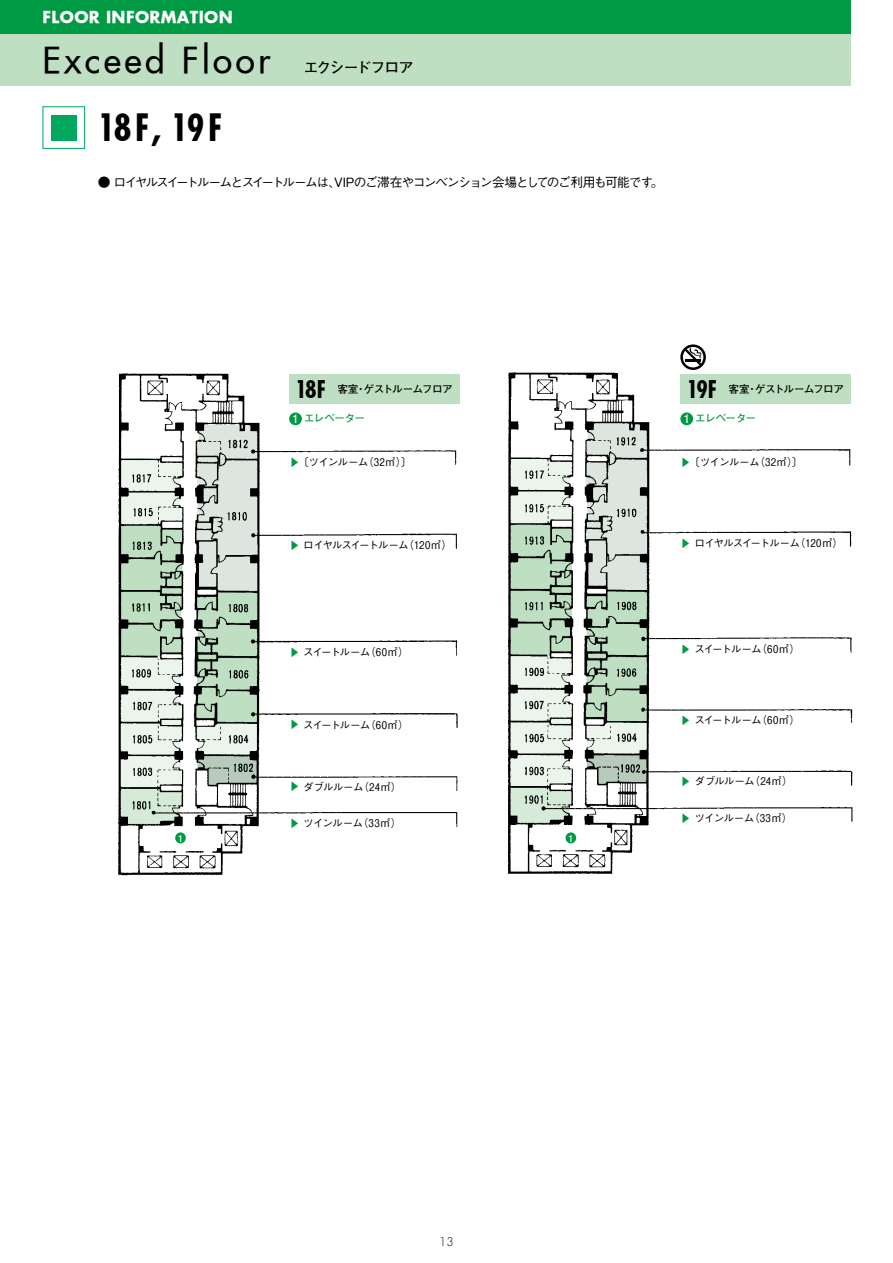
<style>
.page{position:relative;width:893px;height:1263px;background:#fff}
.page>*{position:absolute;margin:0;border:0;box-sizing:border-box;transform-origin:0 0}
.t1{font:700 condensed 36.15px "Futura";letter-spacing:.025em;color:#000}
.t2{font:35.1px "Futura Normal";letter-spacing:.1em;color:#000}
.t3{font:700 15.9px "Futura";letter-spacing:.025em;color:#fff}
.t4{font:700 14.85px "Futo Go B101 Pro";letter-spacing:-.085em;color:#000}
.t5{font:500 12.75px "Gothic BBB Pro";letter-spacing:-.115em;color:#000}
.t6{font:300 11.7px "Futura";color:#000}
.t7{font:500 10.65px "Gothic BBB Pro";letter-spacing:-.095em;color:#000}
.t8{font:700 10.65px "Futo Go B101 Pro";letter-spacing:-.075em;color:#000}
.t9{font:700 10.65px "Futo Go B101 Pro";letter-spacing:-.05em;color:#094}
.t10{font:500 10.65px "Gothic BBB Pro";color:#094}
.t11{font:700 9.6px "Futo Go B101 Pro";color:#fff}
.s1{font-family:"Futura";font-stretch:condensed;font-size:23.4px}
.s2{font-size:11.7px;color:#fff}
</style>
<div class="page">
<div style="left:0;top:0;width:850px;height:34px;background:#094"></div>
<div style="left:0;top:34px;width:850px;height:51px;background:#bedfc2"></div>
<div style="left:43px;top:106px;width:42px;height:43px;border:1px solid #00a95f"></div>
<div style="left:51px;top:115px;width:26px;height:25px;background:#00a95f"></div>
<img style="left:118px;top:372px;width:735px;height:504px">
<div style="left:175px;top:832px;width:11px;height:11px;background:#094;border-radius:50%"></div>
<div style="left:566px;top:832px;width:10px;height:11px;background:#094;border-radius:50%"></div>
<div style="left:289px;top:374px;width:170px;height:30px;background:#bedfc2"></div>
<div style="left:289px;top:412px;width:13px;height:13px;background:#094;border-radius:50%"></div>
<div style="left:289px;top:454px;width:160px;height:17px;background:#fff"></div>
<div style="left:289px;top:537px;width:160px;height:17px;background:#fff"></div>
<div style="left:289px;top:643px;width:160px;height:17px;background:#fff"></div>
<div style="left:289px;top:716px;width:160px;height:17px;background:#fff"></div>
<div style="left:289px;top:778px;width:160px;height:17px;background:#fff"></div>
<div style="left:289px;top:814px;width:160px;height:17px;background:#fff"></div>
<div style="left:680px;top:374px;width:170px;height:30px;background:#bedfc2"></div>
<div style="left:680px;top:412px;width:13px;height:13px;background:#094;border-radius:50%"></div>
<div style="left:680px;top:454px;width:160px;height:17px;background:#fff"></div>
<div style="left:680px;top:534px;width:160px;height:17px;background:#fff"></div>
<div style="left:680px;top:640px;width:160px;height:17px;background:#fff"></div>
<div style="left:680px;top:712px;width:160px;height:17px;background:#fff"></div>
<div style="left:680px;top:773px;width:160px;height:17px;background:#fff"></div>
<div style="left:680px;top:809px;width:160px;height:17px;background:#fff"></div>
<svg style="left:680px;top:344px;width:26px;height:26px"></svg>
<h3 class="t3" style="left:43px;top:6px;width:192px">FLOOR INFORMATION</h3>
<h2 class="t2" style="left:43px;top:37px;width:229px">Exceed Floor</h2>
<h3 class="t4" style="left:274px;top:55px;width:141px">　　エクシードフロア</h3>
<h1 class="t1" style="left:98px;top:104px;width:126px">18F, 19F</h1>
<p class="t5" style="left:98px;top:172px;width:567px">● ロイヤルスイートルームとスイートルームは、VIPのご滞在やコンベンション会場としてのご利用も可能です。</p>
<p class="t8" style="left:296px;top:381px;width:159px"><span class="s1">18F</span> 客室・ゲストルームフロア</p>
<p class="t9" style="left:292px;top:409px;width:74px"><span class="s2">1</span> エレベーター</p>
<p class="t10" style="left:303px;top:457px;width:12px;rotate:90deg">▲</p>
<p class="t7" style="left:298px;top:454px;width:115px">〔ツインルーム（32㎡）〕</p>
<p class="t8" style="left:687px;top:381px;width:159px"><span class="s1">19F</span> 客室・ゲストルームフロア</p>
<p class="t9" style="left:683px;top:409px;width:74px"><span class="s2">1</span> エレベーター</p>
<p class="t10" style="left:694px;top:457px;width:12px;rotate:90deg">▲</p>
<p class="t7" style="left:689px;top:454px;width:115px">〔ツインルーム（32㎡）〕</p>
<p class="t10" style="left:303px;top:540px;width:12px;rotate:90deg">▲</p>
<p class="t7" style="left:303px;top:537px;width:150px">ロイヤルスイートルーム（120㎡）</p>
<p class="t10" style="left:694px;top:538px;width:12px;rotate:90deg">▲</p>
<p class="t7" style="left:694px;top:534px;width:150px">ロイヤルスイートルーム（120㎡）</p>
<p class="t10" style="left:303px;top:647px;width:12px;rotate:90deg">▲</p>
<p class="t7" style="left:303px;top:643px;width:107px">スイートルーム（60㎡）</p>
<p class="t10" style="left:694px;top:643px;width:12px;rotate:90deg">▲</p>
<p class="t7" style="left:694px;top:640px;width:107px">スイートルーム（60㎡）</p>
<p class="t10" style="left:303px;top:719px;width:12px;rotate:90deg">▲</p>
<p class="t7" style="left:303px;top:716px;width:107px">スイートルーム（60㎡）</p>
<p class="t10" style="left:694px;top:715px;width:12px;rotate:90deg">▲</p>
<p class="t7" style="left:694px;top:712px;width:107px">スイートルーム（60㎡）</p>
<p class="t10" style="left:303px;top:781px;width:12px;rotate:90deg">▲</p>
<p class="t7" style="left:303px;top:778px;width:100px">ダブルルーム（24㎡）</p>
<p class="t10" style="left:303px;top:817px;width:12px;rotate:90deg">▲</p>
<p class="t7" style="left:303px;top:814px;width:99px">ツインルーム（33㎡）</p>
<p class="t10" style="left:694px;top:776px;width:12px;rotate:90deg">▲</p>
<p class="t7" style="left:694px;top:773px;width:100px">ダブルルーム（24㎡）</p>
<p class="t10" style="left:694px;top:812px;width:12px;rotate:90deg">▲</p>
<p class="t7" style="left:694px;top:809px;width:99px">ツインルーム（33㎡）</p>
<p class="t11" style="left:178px;top:830px;width:7px">1</p>
<p class="t11" style="left:568px;top:830px;width:7px">1</p>
<p class="t6" style="left:439px;top:1234px;width:16px">13</p>
</div>
